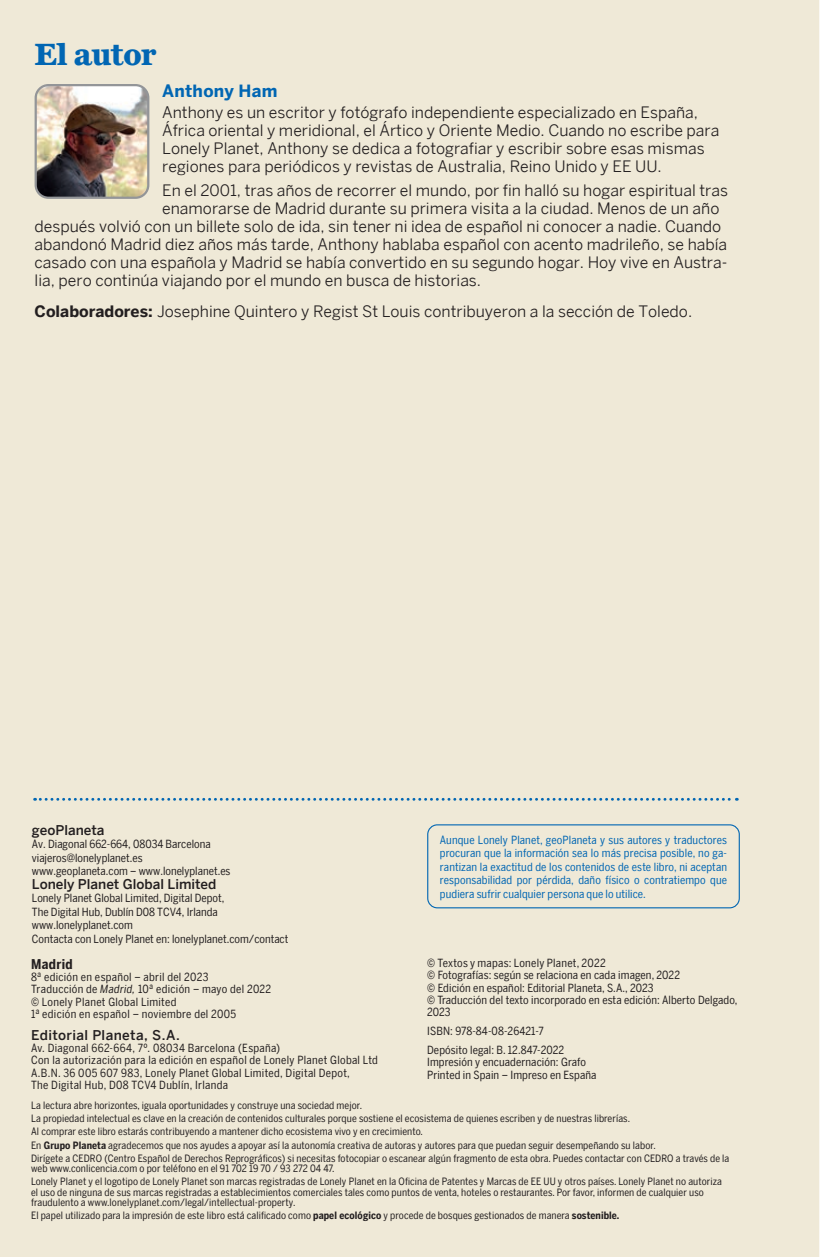
<style>
.page{position:relative;width:820px;height:1257px;background:#fff}
.page>*{position:absolute;margin:0;border:0;box-sizing:border-box;transform-origin:0 0}
.Our_Writers{font:700 31.5px "LP Miller Daily One";color:#0166b3}
.t1{font:700 16.88px "LP Benton Sans";letter-spacing:.015em;color:#0166b3}
.Flush_Left_-_our_wri{font:15.75px/18px "LP Benton Sans";color:#231f20}
.credit{font:500 13.5px "LP Benton Sans";color:#231f20}
.credit-2{font:500 13.5px "LP Benton Sans";letter-spacing:.025em;color:#231f20}
.Titulo_creditos{font:500 13.5px "LP Benton Sans";color:#231f20}
.credit-3{font:700 13.5px "LP Benton Sans Cond";letter-spacing:.025em;color:#231f20}
.credit-4{font:11.25px "LP Benton Sans Cond";letter-spacing:.025em;color:#231f20}
.Credit{font:11.25px/12.4px "LP Benton Sans Cond";letter-spacing:.01em;color:#231f20}
.t2{font:11.25px/13.5px "LP Benton Sans Cond";letter-spacing:.01em;color:#0166b3;text-align:justify}
.Texto_creditos{font:11.25px "LP Benton Sans Cond";color:#231f20}
.Credit-2{font:10.12px/10.1px "LP Benton Sans Cond";letter-spacing:.01em;color:#231f20}
.s1{font-weight:700}
.s2{font-style:italic}
</style>
<div class="page">
<div style="left:0;top:0;width:819px;height:1256px;background:#efe9d7"></div>
<svg style="left:35px;top:797px;width:702px;height:3px"></svg>
<div style="left:427px;top:824px;width:313px;height:84px;border:1px solid #0166b3;border-radius:10px"></div>
<img style="left:36px;top:85px;width:112px;height:113px">
<div style="left:35px;top:84px;width:114px;height:115px;border:2px solid #939598;border-radius:13px"></div>
<svg style="left:0;top:1254px;width:4px;height:3px"></svg>
<p class="Our_Writers" style="left:35px;top:32px;width:123px">El autor</p>
<p class="t1" style="left:162px;top:78px;width:117px">Anthony Ham</p>
<p class="Flush_Left_-_our_wri" style="left:162px;top:103px;width:558px">Anthony es un escritor y fotógrafo independiente especializado en España, África oriental y meridional, el Ártico y Oriente Medio. Cuando no escribe para Lonely Planet, Anthony se dedica a fotografiar y escribir sobre esas mismas regiones para periódicos y revistas de Australia, Reino Unido y EE UU.</p>
<p class="Flush_Left_-_our_wri" style="left:162px;top:181px;width:567px">En el 2001, tras años de recorrer el mundo, por fin halló su hogar espiritual tras</p>
<p class="Flush_Left_-_our_wri" style="left:162px;top:199px;width:559px">enamorarse de Madrid durante su primera visita a la ciudad. Menos de un año</p>
<p class="Flush_Left_-_our_wri" style="left:35px;top:217px;width:688px">después volvió con un billete solo de ida, sin tener ni idea de español ni conocer a nadie. Cuando</p>
<p class="Flush_Left_-_our_wri" style="left:35px;top:235px;width:694px">abandonó Madrid diez años más tarde, Anthony hablaba español con acento madrileño, se había</p>
<p class="Flush_Left_-_our_wri" style="left:35px;top:253px;width:694px">casado con una española y Madrid se había convertido en su segundo hogar. Hoy vive en Austra-</p>
<p class="Flush_Left_-_our_wri" style="left:35px;top:271px;width:448px">lia, pero continúa viajando por el mundo en busca de historias.</p>
<p class="Flush_Left_-_our_wri" style="left:35px;top:302px;width:659px"><span class="s1">Colaboradores:</span> Josephine Quintero y Regist St Louis contribuyeron a la sección de Toledo.</p>
<p class="Titulo_creditos" style="left:32px;top:821px;width:74px">geoPlaneta</p>
<p class="Texto_creditos" style="left:32px;top:837px;width:180px">Av. Diagonal 662-664, 08034 Barcelona</p>
<p class="Texto_creditos" style="left:32px;top:850px;width:112px">viajeros@lonelyplanet.es</p>
<p class="Texto_creditos" style="left:32px;top:864px;width:200px">www.geoplaneta.com ‒ www.lonelyplanet.es</p>
<p class="credit" style="left:32px;top:875px;width:186px">Lonely Planet Global Limited</p>
<p class="Texto_creditos" style="left:32px;top:891px;width:194px">Lonely Planet Global Limited, Digital Depot,</p>
<p class="Texto_creditos" style="left:32px;top:904px;width:187px">The Digital Hub, Dublín D08 TCV4, Irlanda</p>
<p class="Texto_creditos" style="left:32px;top:918px;width:102px">www.lonelyplanet.com</p>
<p class="Texto_creditos" style="left:32px;top:931px;width:258px">Contacta con Lonely Planet en: lonelyplanet.com/contact</p>
<p class="credit-3" style="left:31px;top:954px;width:43px">Madrid</p>
<p class="credit-4" style="left:31px;top:969px;width:179px">8ª edición en español – abril del 2023</p>
<p class="credit-4" style="left:31px;top:982px;width:242px">Traducción de <span class="s2">Madrid,</span> 10ª edición – mayo del 2022</p>
<p class="credit-4" style="left:31px;top:994px;width:147px">© Lonely Planet Global Limited</p>
<p class="credit-4" style="left:31px;top:1006px;width:207px">1ª edición en español – noviembre del 2005</p>
<p class="credit-2" style="left:31px;top:1025px;width:150px">Editorial Planeta, S.A.</p>
<p class="credit-4" style="left:31px;top:1040px;width:250px">Av. Diagonal 662-664, 7º. 08034 Barcelona (España)</p>
<p class="credit-4" style="left:31px;top:1052px;width:348px">Con la autorización para la edición en español de Lonely Planet Global Ltd</p>
<p class="credit-4" style="left:31px;top:1065px;width:320px">A.B.N. 36 005 607 983, Lonely Planet Global Limited, Digital Depot,</p>
<p class="credit-4" style="left:31px;top:1077px;width:198px">The Digital Hub, D08 TCV4 Dublín, Irlanda</p>
<p class="t2" style="left:440px;top:832px;width:289px">Aunque Lonely Planet, geoPlaneta y sus autores y traductores procuran que la información sea lo más precisa posible, no ga&shy;rantizan la exactitud de los contenidos de este libro, ni aceptan responsabilidad por pérdida, daño físico o contratiempo que pudiera sufrir cualquier persona que lo utilice.</p>
<p class="Credit" style="left:427px;top:956px;width:180px">© Textos y mapas: Lonely Planet, 2022</p>
<p class="Credit" style="left:427px;top:968px;width:254px">© Fotografías: según se relaciona en cada imagen, 2022</p>
<p class="Credit" style="left:427px;top:981px;width:228px">© Edición en español: Editorial Planeta, S.A., 2023</p>
<p class="Credit" style="left:427px;top:993px;width:312px">© Traducción del texto incorporado en esta edición: Alberto Delgado,<br>2023</p>
<p class="Credit" style="left:427px;top:1024px;width:118px">ISBN: 978-84-08-26421-7</p>
<p class="Credit" style="left:427px;top:1043px;width:139px">Depósito legal: B. 12.847-2022</p>
<p class="Credit" style="left:427px;top:1055px;width:160px">Impresión y encuadernación: Grafo</p>
<p class="Credit" style="left:427px;top:1068px;width:171px">Printed in Spain – Impreso en España</p>
<p class="Credit-2" style="left:31px;top:1099px;width:332px">La lectura abre horizontes, iguala oportunidades y construye una sociedad mejor.</p>
<p class="Credit-2" style="left:31px;top:1113px;width:600px">La propiedad intelectual es clave en la creación de contenidos culturales porque sostiene el ecosistema de quienes escriben y de nuestras librerías.</p>
<p class="Credit-2" style="left:31px;top:1126px;width:393px">Al comprar este libro estarás contribuyendo a mantener dicho ecosistema vivo y en crecimiento.</p>
<p class="Credit-2" style="left:31px;top:1139px;width:626px">En <span class="s1">Grupo Planeta</span> agradecemos que nos ayudes a apoyar así la autonomía creativa de autoras y autores para que puedan seguir desempeñando su labor.</p>
<p class="Credit-2" style="left:31px;top:1152px;width:700px">Dirígete a CEDRO (Centro Español de Derechos Reprográficos) si necesitas fotocopiar o escanear algún fragmento de esta obra. Puedes contactar con CEDRO a través de la web www.conlicencia.com o por teléfono en el 91 702 19 70 / 93 272 04 47.</p>
<p class="Credit-2" style="left:31px;top:1176px;width:692px">Lonely Planet y el logotipo de Lonely Planet son marcas registradas de Lonely Planet en la Oficina de Patentes y Marcas de EE UU y otros países. Lonely Planet no autoriza el uso de ninguna de sus marcas registradas a establecimientos comerciales tales como puntos de venta, hoteles o restaurantes. Por favor, informen de cualquier uso fraudulento a www.lonelyplanet.com/legal/intellectual-property.</p>
<p class="Credit-2" style="left:31px;top:1209px;width:589px">El papel utilizado para la impresión de este libro está calificado como <span class="s1">papel ecológico</span> y procede de bosques gestionados de manera <span class="s1">sostenible.</span></p>
</div>
